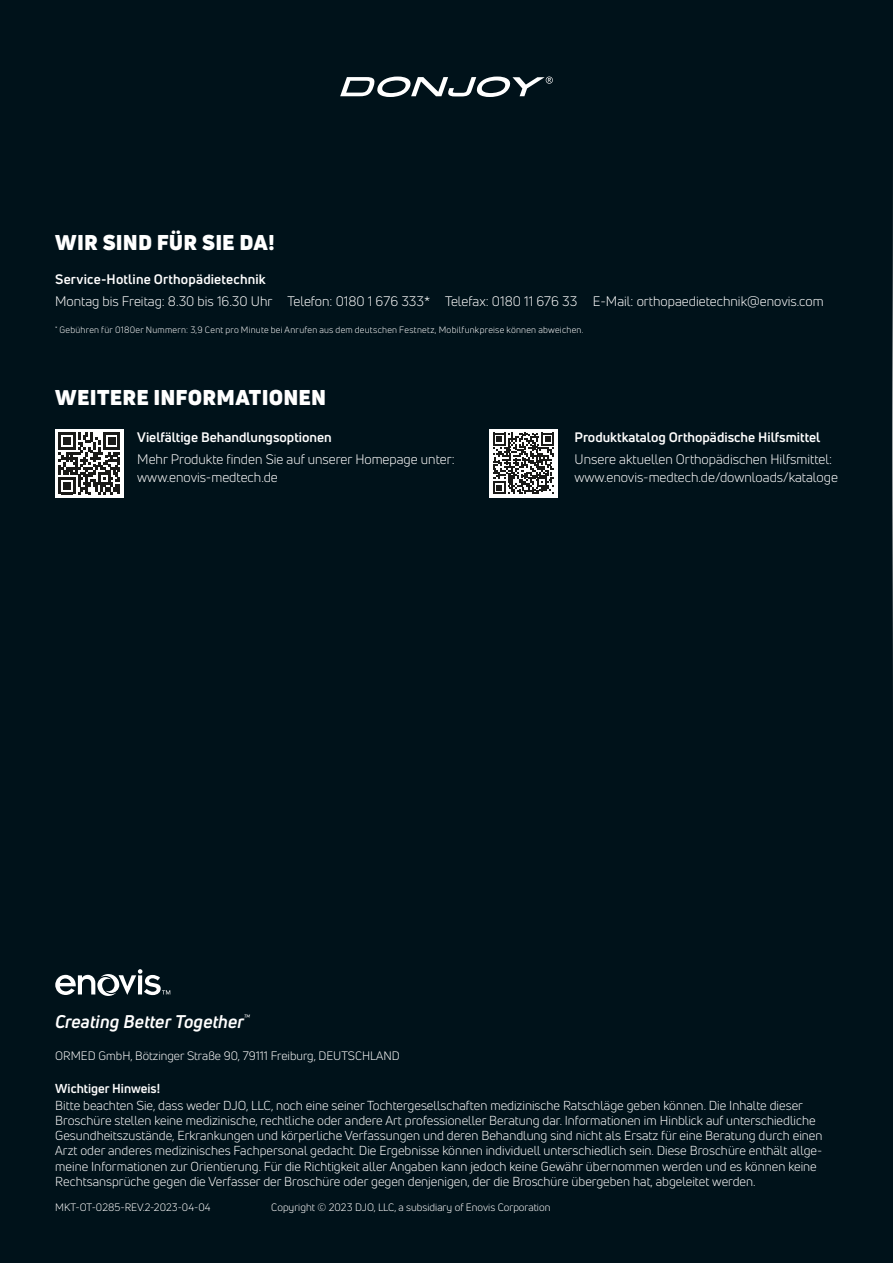
<style>
.page{position:relative;width:893px;height:1263px;background:#00121a}
.page>*{position:absolute;margin:0;border:0;box-sizing:border-box;transform-origin:0 0}
.t1{font:900 21px "Uni Neue";letter-spacing:.005em;color:#fff}
.t2{font:italic 700 18px "Uni Neue";letter-spacing:.005em;color:#fff}
.t3{font:13.5px/18px "Uni Neue";color:#fff}
.t4{font:700 13.5px "Uni Neue";color:#fff}
.t5{font:12.75px/15.3px "Uni Neue";color:#fff}
.t6{font:700 12.75px "Uni Neue";color:#fff}
.t7{font:12px "Uni Neue";color:#fff}
.t8{font:10.5px "Uni Neue";color:#fff}
.t9{font:9px "Uni Neue";letter-spacing:.025em;color:#fff}
</style>
<div class="page">
<div style="left:55px;top:429px;width:68px;height:68px;background:#fff"></div>
<svg style="left:58px;top:432px;width:62px;height:62px"></svg>
<div style="left:489px;top:429px;width:68px;height:68px;background:#fff"></div>
<svg style="left:493px;top:433px;width:61px;height:61px"></svg>
<svg style="left:340px;top:77px;width:213px;height:20px"></svg>
<svg style="left:55px;top:969px;width:115px;height:27px"></svg>
<img style="left:892px;top:198px;width:1px;height:487px">
<h1 class="t1" style="left:55px;top:227px;width:221px">WIR SIND FÜR SIE DA!</h1>
<p class="t4" style="left:55px;top:271px;width:212px">Service-Hotline Orthopädietechnik</p>
<p class="t3" style="left:55px;top:292px;width:770px">Montag bis Freitag: 8.30 bis 16.30 Uhr Telefon: 0180 1 676 333* Telefax: 0180 11 676 33 E-Mail: orthopaedietechnik@enovis.com</p>
<p class="t9" style="left:55px;top:324px;width:530px"><sup>*</sup> Gebühren für 0180er Nummern: 3,9 Cent pro Minute bei Anrufen aus dem deutschen Festnetz, Mobilfunkpreise können abweichen.</p>
<h1 class="t1" style="left:55px;top:383px;width:272px">WEITERE INFORMATIONEN</h1>
<p class="t4" style="left:137px;top:428px;width:196px">Vielfältige Behandlungsoptionen</p>
<p class="t3" style="left:137px;top:450px;width:319px">Mehr Produkte finden Sie auf unserer Homepage unter: www.enovis-medtech.de</p>
<p class="t4" style="left:574px;top:428px;width:247px">Produktkatalog Orthopädische Hilfsmittel</p>
<p class="t3" style="left:574px;top:450px;width:265px">Unsere aktuellen Orthopädischen Hilfsmittel: www.enovis-medtech.de/downloads/kataloge</p>
<h2 class="t2" style="left:55px;top:1010px;width:196px">Creating Better Together<sup>™</sup></h2>
<p class="t7" style="left:55px;top:1049px;width:346px">ORMED GmbH, Bötzinger Straße 90, 79111 Freiburg, DEUTSCHLAND</p>
<p class="t6" style="left:55px;top:1080px;width:106px">Wichtiger Hinweis!</p>
<p class="t5" style="left:55px;top:1097px;width:769px">Bitte beachten Sie, dass weder DJO, LLC, noch eine seiner Tochtergesellschaften medizinische Ratschläge geben können. Die Inhalte dieser Broschüre stellen keine medizinische, rechtliche oder andere Art professioneller Beratung dar. Informationen im Hinblick auf unterschiedliche Gesundheitszustände, Erkrankungen und körperliche Verfassungen und deren Behandlung sind nicht als Ersatz für eine Beratung durch einen Arzt oder anderes medizinisches Fachpersonal gedacht. Die Ergebnisse können individuell unterschiedlich sein. Diese Broschüre enthält allge&shy;meine Informationen zur Orientierung. Für die Richtigkeit aller Angaben kann jedoch keine Gewähr übernommen werden und es können keine Rechtsansprüche gegen die Verfasser der Broschüre oder gegen denjenigen, der die Broschüre übergeben hat, abgeleitet werden.</p>
<p class="t8" style="left:55px;top:1201px;width:157px">MKT-OT-0285-REV.2-2023-04-04</p>
<p class="t8" style="left:271px;top:1201px;width:281px">Copyright © 2023 DJO, LLC, a subsidiary of Enovis Corporation</p>
</div>
